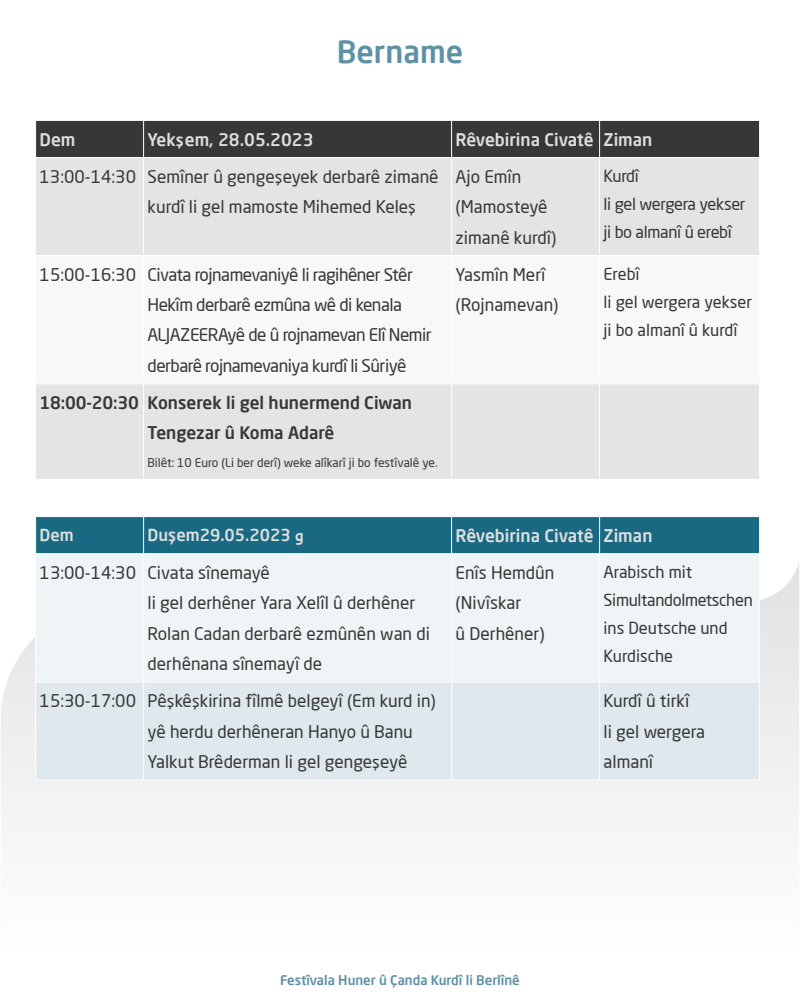
<style>
.page{position:relative;width:800px;height:1000px;background:#fff}
.page>*{position:absolute;margin:0;border:0;box-sizing:border-box;transform-origin:0 0}
.t1{font:500 30.4px "Neo Sans Arabic";color:#5f91a5}
.t2{font:17.2px/30.4px "Neo Sans Arabic";color:#373737}
.t3{font:17.2px/30.4px "Neo Sans Arabic";letter-spacing:-.03em;color:#373737}
.t4{font:500 17.2px "Neo Sans Arabic";color:#dedede}
.t5{font:500 17.2px/30.4px "Neo Sans Arabic";color:#373737}
.t6{font:16.4px/28px "Neo Sans Arabic";color:#373737}
.t7{font:16.4px/28px "Neo Sans Arabic";letter-spacing:-.02em;color:#373737}
.t8{font:500 16.4px "Neo Sans Arabic";color:#dedede}
.t9{font:500 13.2px "Neo Sans Arabic";color:#5f91a5}
.t10{font:12px "Neo Sans Arabic";color:#373737}
.s1{font-size:16.4px}
</style>
<div class="page">
<svg style="left:1px;top:563px;width:798px;height:256px"></svg>
<div style="left:36px;top:121px;width:723px;height:36px;background:#373737"></div>
<div style="left:36px;top:158px;width:723px;height:321px;background:#e4e4e4"></div>
<svg style="left:36px;top:256px;width:723px;height:127px"></svg>
<div style="left:36px;top:517px;width:723px;height:36px;background:#196982"></div>
<div style="left:36px;top:554px;width:723px;height:128px;background:#eff4f6"></div>
<div style="left:36px;top:683px;width:723px;height:97px;background:#dfe9ed"></div>
<hr style="left:143px;top:121px;width:1px;height:36px;background:#fff">
<hr style="left:451px;top:121px;width:1px;height:36px;background:#fff">
<hr style="left:599px;top:121px;width:1px;height:36px;background:#fff">
<hr style="left:143px;top:158px;width:1px;height:97px;background:#fff">
<hr style="left:451px;top:158px;width:1px;height:97px;background:#fff">
<hr style="left:599px;top:158px;width:1px;height:97px;background:#fff">
<hr style="left:35px;top:255px;width:109px;height:1px;background:#fff">
<hr style="left:144px;top:255px;width:308px;height:1px;background:#fff">
<hr style="left:143px;top:256px;width:1px;height:127px;background:#fff">
<hr style="left:452px;top:255px;width:148px;height:1px;background:#fff">
<hr style="left:451px;top:256px;width:1px;height:127px;background:#fff">
<hr style="left:600px;top:255px;width:160px;height:1px;background:#fff">
<hr style="left:599px;top:256px;width:1px;height:127px;background:#fff">
<hr style="left:35px;top:383px;width:109px;height:1px;background:#fff">
<hr style="left:144px;top:383px;width:308px;height:1px;background:#fff">
<hr style="left:143px;top:384px;width:1px;height:95px;background:#fff">
<hr style="left:452px;top:383px;width:148px;height:1px;background:#fff">
<hr style="left:451px;top:384px;width:1px;height:95px;background:#fff">
<hr style="left:600px;top:383px;width:160px;height:1px;background:#fff">
<hr style="left:599px;top:384px;width:1px;height:95px;background:#fff">
<hr style="left:143px;top:517px;width:1px;height:36px;background:#fff">
<hr style="left:451px;top:517px;width:1px;height:36px;background:#fff">
<hr style="left:599px;top:517px;width:1px;height:36px;background:#fff">
<hr style="left:35px;top:554px;width:1px;height:128px;background:#fff">
<hr style="left:143px;top:554px;width:1px;height:128px;background:#fff">
<hr style="left:451px;top:554px;width:1px;height:128px;background:#fff">
<hr style="left:599px;top:554px;width:1px;height:128px;background:#fff">
<hr style="left:759px;top:554px;width:1px;height:128px;background:#fff">
<hr style="left:35px;top:682px;width:109px;height:1px;background:#fff">
<hr style="left:35px;top:683px;width:1px;height:97px;background:#fff">
<hr style="left:144px;top:682px;width:308px;height:1px;background:#fff">
<hr style="left:143px;top:683px;width:1px;height:97px;background:#fff">
<hr style="left:452px;top:682px;width:148px;height:1px;background:#fff">
<hr style="left:451px;top:683px;width:1px;height:97px;background:#fff">
<hr style="left:600px;top:682px;width:160px;height:1px;background:#fff">
<hr style="left:599px;top:683px;width:1px;height:97px;background:#fff">
<hr style="left:759px;top:683px;width:1px;height:97px;background:#fff">
<hr style="left:35px;top:780px;width:109px;height:1px;background:#fff">
<hr style="left:144px;top:780px;width:308px;height:1px;background:#fff">
<hr style="left:452px;top:780px;width:148px;height:1px;background:#fff">
<hr style="left:600px;top:780px;width:160px;height:1px;background:#fff">
<h1 class="t1" style="left:337px;top:29px;width:128px">Bername</h1>
<p class="t4" style="left:40px;top:126px;width:37px">Dem</p>
<p class="t4" style="left:148px;top:126px;width:168px">Yek<span class="s1">s</span><sub>,</sub>em, 28.05.2023</p>
<p class="t4" style="left:456px;top:126px;width:198px">Rêvebirina Civatê Ziman</p>
<p class="t2" style="left:148px;top:161px;width:293px;text-indent:-108px">13:00-14:30 Semîner û genge<span class="s1">s,</span> eyek derbarê zimanê kurdî li gel mamoste Mihemed Kele<span class="s1">s,</span></p>
<p class="t2" style="left:456px;top:161px;width:102px">Ajo Emîn (Mamosteyê zimanê kurdî)</p>
<p class="t7" style="left:604px;top:162px;width:143px">Kurdî<br>li gel wergera yekser ji bo almanî û erebî</p>
<p class="t3" style="left:148px;top:259px;width:286px;text-indent:-108px">15:00-16:30 Civata rojnamevaniyê li ragihêner Stêr Hekîm derbarê ezmûna wê di kenala ALJAZEERAyê de û rojnamevan Elî Nemir derbarê rojnamevaniya kurdî li Sûriyê</p>
<p class="t2" style="left:456px;top:259px;width:104px">Yasmîn Merî (Rojnamevan)</p>
<p class="t6" style="left:604px;top:260px;width:150px">Erebî<br>li gel wergera yekser ji bo almanî û kurdî</p>
<p class="t5" style="left:148px;top:388px;width:266px;text-indent:-108px">18:00-20:30 Konserek li gel hunermend Ciwan<br>Tengezar û Koma Adarê</p>
<p class="t10" style="left:148px;top:454px;width:292px">Bilêt: 10 Euro (Li ber derî) weke alîkarî ji bo festîvalê ye.</p>
<p class="t8" style="left:40px;top:523px;width:36px">Dem</p>
<p class="t8" style="left:148px;top:523px;width:158px">Dus,em29.05.2023 و</p>
<p class="t4" style="left:456px;top:522px;width:198px">Rêvebirina Civatê Ziman</p>
<p class="t2" style="left:148px;top:558px;width:284px;text-indent:-108px">13:00-14:30 Civata sînemayê<br>li gel derhêner Yara Xelîl û derhêner<br>Rolan Cadan derbarê ezmûnên wan di derhênana sînemayî de</p>
<p class="t2" style="left:456px;top:558px;width:100px">Enîs Hemdûn (Nivîskar<br>û Derhêner)</p>
<p class="t6" style="left:604px;top:558px;width:151px">Arabisch mit<br>Simultandolmetschen ins Deutsche und<br>Kurdische</p>
<p class="t2" style="left:148px;top:686px;width:290px;text-indent:-108px">15:30-17:00 Pê<span class="s1">s,</span> kê<span class="s1">s,</span> kirina fîlmê belgeyî (Em kurd in) yê herdu derhêneran Hanyo û Banu<br>Yalkut Brêderman li gel genge<span class="s1">s,</span> eyê</p>
<p class="t2" style="left:604px;top:686px;width:103px">Kurdî û tirkî<br>li gel wergera almanî</p>
<p class="t9" style="left:280px;top:970px;width:241px">Festîvala Huner û Çanda Kurdî li Berlînê</p>
</div>
